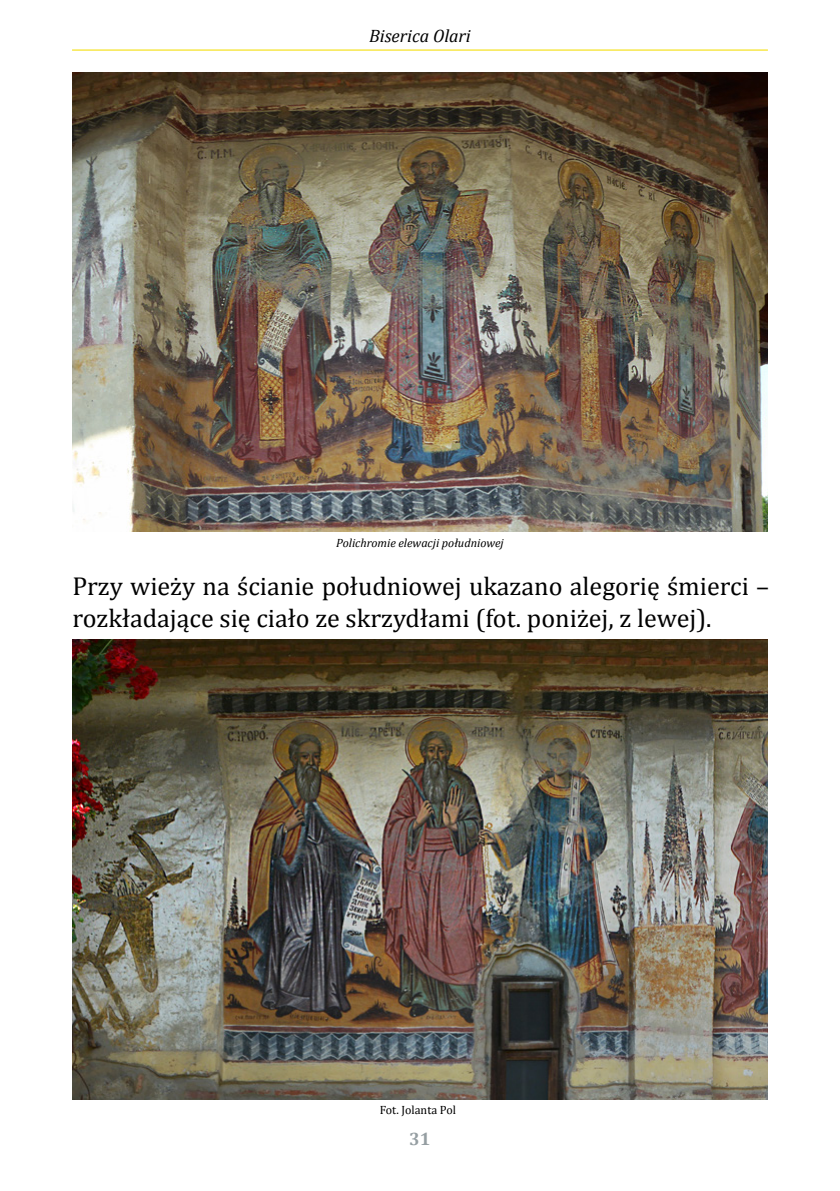
<style>
.page{position:relative;width:840px;height:1191px;background:#fff}
.page>*{position:absolute;margin:0;border:0;box-sizing:border-box;transform-origin:0 0}
.t1{font:26px/31.2px "Cambria";color:#000}
.t2{font:italic 18px "Cambria";color:#000}
.t3{font:700 18px "Cambria";color:#959ea2}
.t4{font:italic 12px "Cambria";color:#000}
.t5{font:12px "Cambria";color:#000}
</style>
<div class="page">
<hr style="left:72px;top:49px;width:695px;height:2px;background:#f7e74a">
<img style="left:72px;top:639px;width:695px;height:460px">
<img style="left:72px;top:72px;width:695px;height:459px">
<p class="t2" style="left:369px;top:24px;width:103px">Biserica Olari</p>
<p class="t4" style="left:336px;top:534px;width:169px">Polichromie elewacji południowej</p>
<p class="t1" style="left:72px;top:571px;width:698px">Przy wieży na ścianie południowej ukazano alegorię śmierci – rozkładające się ciało ze skrzydłami (fot. poniżej, z lewej).</p>
<p class="t5" style="left:379px;top:1103px;width:78px">Fot. Jolanta Pol</p>
<p class="t3" style="left:409px;top:1126px;width:23px">31</p>
</div>
